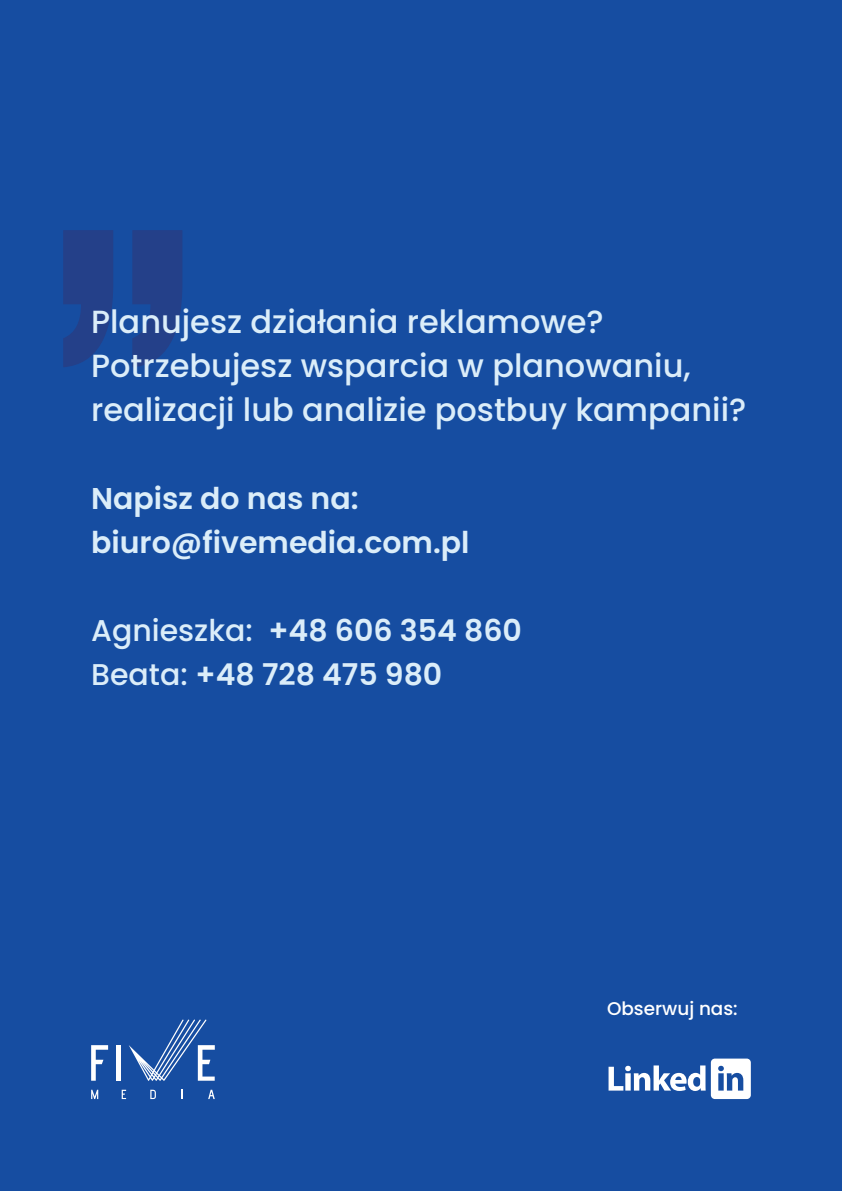
<style>
.page{position:relative;width:842px;height:1191px;background:#164da1}
.page>*{position:absolute;margin:0;border:0;box-sizing:border-box;transform-origin:0 0}
.t1{font:600px "Playbill";color:#244089}
.t2{font:500 32px/44px "Poppins";color:#dbedf9}
.t3{font:600 30px/44px "Poppins";color:#dbedf9}
.t4{font:500 18.4px "Poppins";color:#fff}
.s1{font-weight:500}
</style>
<div class="page">
<svg style="left:608px;top:1058px;width:143px;height:41px"></svg>
<svg style="left:91px;top:1045px;width:17px;height:35px"></svg>
<div style="left:116px;top:1045px;width:5px;height:35px;background:#fff"></div>
<svg style="left:129px;top:1019px;width:86px;height:61px"></svg>
<svg style="left:91px;top:1089px;width:7px;height:10px"></svg>
<svg style="left:122px;top:1089px;width:4px;height:10px"></svg>
<svg style="left:150px;top:1089px;width:6px;height:10px"></svg>
<svg style="left:208px;top:1089px;width:7px;height:10px"></svg>
<h1 class="t1" style="left:41px;top:-193px;width:165px">„</h1>
<p class="t2" style="left:91px;top:300px;width:657px">Planujesz działania reklamowe?<br>Potrzebujesz wsparcia w planowaniu, realizacji lub analizie postbuy kampanii?</p>
<p class="t3" style="left:91px;top:476px;width:380px">Napisz do nas na: biuro@fivemedia.com.pl</p>
<p class="t3" style="left:91px;top:608px;width:432px"><span class="s1">Agnieszka:</span> +48 606 354 860<br><span class="s1">Beata:</span> +48 728 475 980</p>
<p class="t4" style="left:607px;top:997px;width:132px">Obserwuj nas:</p>
</div>
